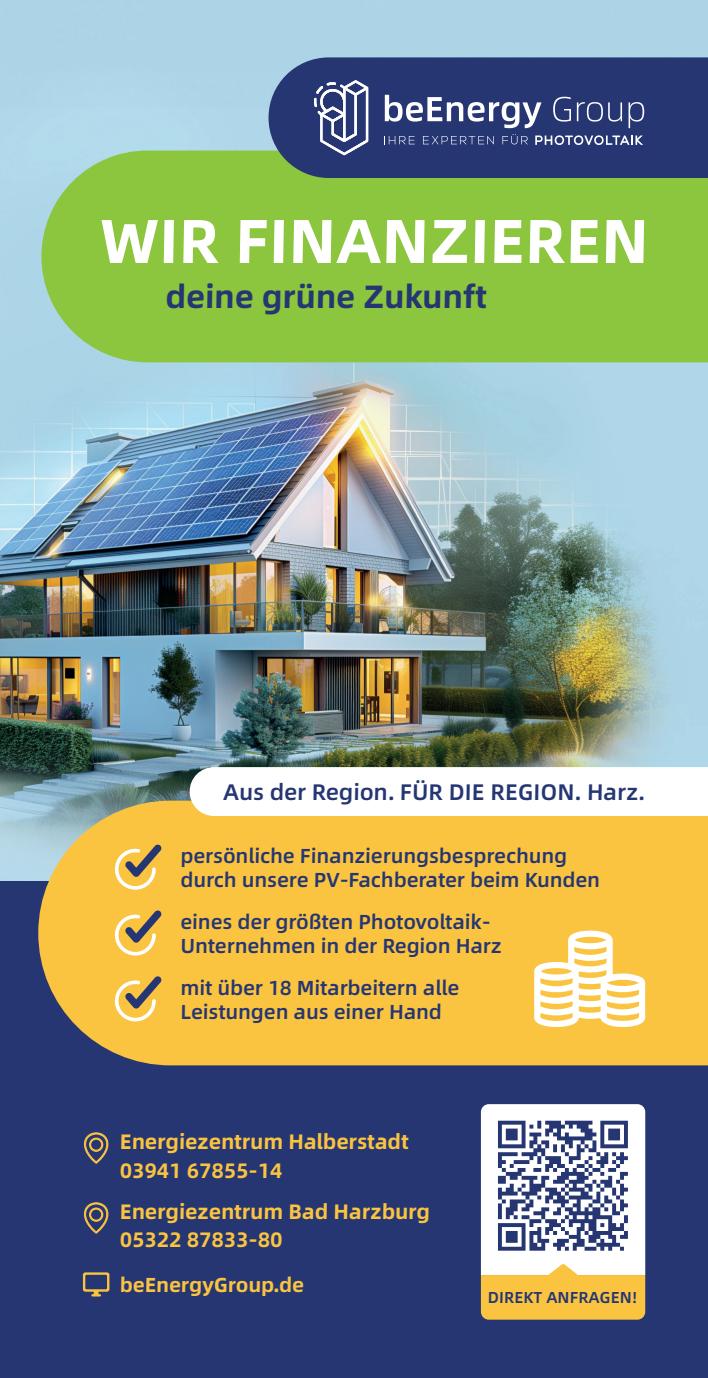
<style>
.page{position:relative;width:708px;height:1378px;background:#253672}
.page>*{position:absolute;margin:0;border:0;box-sizing:border-box;transform-origin:0 0}
.t1{font:700 61.88px "Alibaba Sans";color:#fff}
.t2{font:700 32.18px "Alibaba Sans";color:#253672}
.t3{font:500 22.5px "Alibaba Sans";color:#253672}
.t4{font:700 20.93px "Alibaba Sans";color:#fac340}
.t5{font:500 20.25px/24.3px "Alibaba Sans";color:#253672}
.t6{font:700 20.25px "Alibaba Sans";color:#fac340}
.t7{font:500 15.75px "Alibaba Sans";color:#253672}
</style>
<div class="page">
<img style="left:0;top:0;width:708px;height:880px">
<svg style="left:481px;top:1104px;width:164px;height:215px"></svg>
<div style="left:38px;top:800px;width:670px;height:265px;background:#fac340"></div>
<svg style="left:115px;top:844px;width:47px;height:45px;background:#d6b466"></svg>
<svg style="left:115px;top:910px;width:47px;height:45px;background:#d6b466"></svg>
<svg style="left:115px;top:976px;width:47px;height:45px;background:#d6b466"></svg>
<svg style="left:534px;top:930px;width:111px;height:97px;background:#fce09d"></svg>
<svg style="left:83px;top:1272px;width:26px;height:24px"></svg>
<div style="left:41px;top:151px;width:667px;height:211px;background:#8bc63e"></div>
<svg style="left:269px;top:57px;width:439px;height:121px"></svg>
<svg style="left:314px;top:80px;width:54px;height:75px"></svg>
<svg style="left:384px;top:136px;width:31px;height:8px"></svg>
<svg style="left:423px;top:136px;width:71px;height:8px"></svg>
<svg style="left:502px;top:134px;width:26px;height:12px"></svg>
<svg style="left:535px;top:135px;width:108px;height:10px"></svg>
<svg style="left:385px;top:95px;width:156px;height:33px"></svg>
<svg style="left:553px;top:97px;width:18px;height:25px"></svg>
<svg style="left:577px;top:102px;width:45px;height:20px"></svg>
<svg style="left:629px;top:102px;width:15px;height:26px"></svg>
<div style="left:190px;top:767px;width:518px;height:49px;background:#fff"></div>
<svg style="left:84px;top:1132px;width:25px;height:32px"></svg>
<svg style="left:84px;top:1202px;width:25px;height:32px"></svg>
<p class="t1" style="left:100px;top:192px;width:552px">WIR FINANZIEREN</p>
<p class="t2" style="left:166px;top:272px;width:323px">deine grüne Zukunft</p>
<p class="t3" style="left:223px;top:775px;width:424px">Aus der Region. FÜR DIE REGION. Harz.</p>
<p class="t5" style="left:180px;top:842px;width:421px">persönliche Finanzierungsbesprechung durch unsere PV-Fachberater beim Kunden</p>
<p class="t5" style="left:180px;top:908px;width:323px">eines der größten Photovoltaik-<br>Unternehmen in der Region Harz</p>
<p class="t5" style="left:180px;top:974px;width:281px">mit über 18 Mitarbeitern alle<br>Leistungen aus einer Hand</p>
<p class="t4" style="left:120px;top:1125px;width:291px">Energiezentrum Halberstadt</p>
<p class="t4" style="left:120px;top:1153px;width:165px">03941 67855-14</p>
<p class="t4" style="left:120px;top:1195px;width:312px">Energiezentrum Bad Harzburg</p>
<p class="t4" style="left:120px;top:1223px;width:165px">05322 87833-80</p>
<p class="t6" style="left:120px;top:1269px;width:186px">beEnergyGroup.de</p>
<p class="t7" style="left:488px;top:1285px;width:151px">DIREKT ANFRAGEN!</p>
</div>
